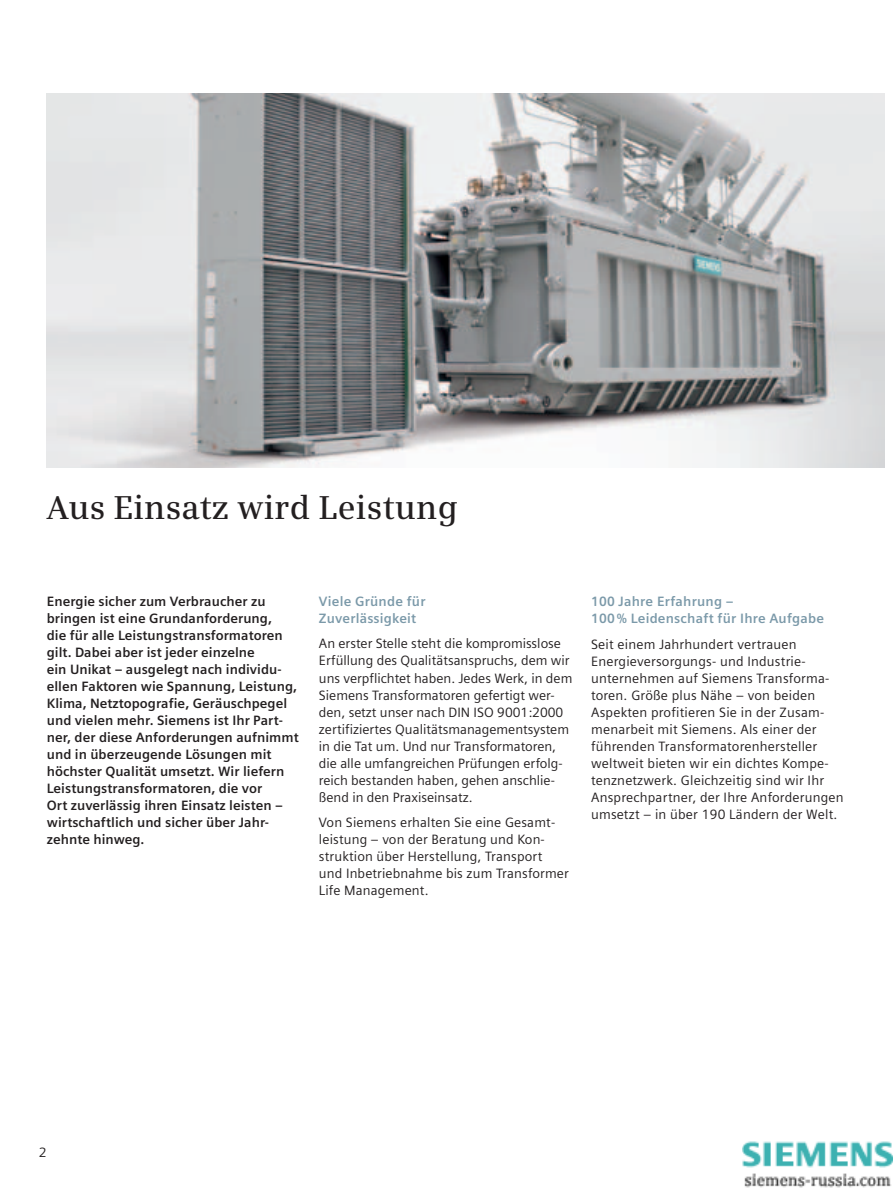
<style>
.page{position:relative;width:893px;height:1191px;background:#fff}
.page>*{position:absolute;margin:0;border:0;box-sizing:border-box;transform-origin:0 0}
.t1{font:600 33px "Siemens Serif";letter-spacing:.005em;color:#231f20}
.t2{font:13.5px/17px "Siemens Sans";letter-spacing:.01em;color:#231f20}
.t3{font:700 13.5px/17px "Siemens Sans";letter-spacing:.005em;color:#231f20}
.t4{font:700 13.5px/17px "Siemens Sans";letter-spacing:.015em;color:#7b99a9}
</style>
<div class="page">
<img style="left:47px;top:94px;width:837px;height:374px">
<img style="left:742px;top:1141px;width:150px;height:47px">
<h1 class="t1" style="left:47px;top:489px;width:413px">Aus Einsatz wird Leistung</h1>
<p class="t4" style="left:319px;top:593px;width:108px">Viele Gründe für<br>Zuverlässigkeit</p>
<p class="t2" style="left:319px;top:635px;width:255px">An erster Stelle steht die kompromisslose Erfüllung des Qualitätsanspruchs, dem wir uns verpflichtet haben. Jedes Werk, in dem Siemens Transformatoren gefertigt wer&shy;den, setzt unser nach DIN ISO 9001:2000 zertifiziertes Qualitätsmanagementsystem in die Tat um. Und nur Transformatoren, die alle umfangreichen Prüfungen erfolg&shy;reich bestanden haben, gehen anschlie&shy;ßend in den Praxiseinsatz.</p>
<p class="t2" style="left:319px;top:814px;width:252px">Von Siemens erhalten Sie eine Gesamt&shy;leistung – von der Beratung und Kon&shy;struktion über Herstellung, Transport und Inbetriebnahme bis zum Transformer Life Management.</p>
<p class="t3" style="left:47px;top:593px;width:254px">Energie sicher zum Verbraucher zu bringen ist eine Grundanforderung,<br>die für alle Leistungstransformatoren gilt. Dabei aber ist jeder einzelne<br>ein Unikat – ausgelegt nach individu&shy;ellen Faktoren wie Spannung, Leistung, Klima, Netztopografie, Geräuschpegel und vielen mehr. Siemens ist Ihr Part&shy;ner, der diese Anforderungen aufnimmt und in überzeugende Lösungen mit höchster Qualität umsetzt. Wir liefern Leistungstransformatoren, die vor<br>Ort zuverlässig ihren Einsatz leisten – wirtschaftlich und sicher über Jahr&shy;zehnte hinweg.</p>
<p class="t4" style="left:591px;top:593px;width:234px">100 Jahre Erfahrung –<br>100 % Leidenschaft für Ihre Aufgabe</p>
<p class="t2" style="left:591px;top:635px;width:254px">Seit einem Jahrhundert vertrauen Energieversorgungs- und Industrie&shy;unternehmen auf Siemens Transforma&shy;toren. Größe plus Nähe – von beiden Aspekten profitieren Sie in der Zusam&shy;menarbeit mit Siemens. Als einer der führenden Transformatorenhersteller weltweit bieten wir ein dichtes Kompe&shy;tenznetzwerk. Gleichzeitig sind wir Ihr Ansprechpartner, der Ihre Anforderungen umsetzt – in über 190 Ländern der Welt.</p>
<p class="t2" style="left:39px;top:1143px;width:9px">2</p>
</div>
